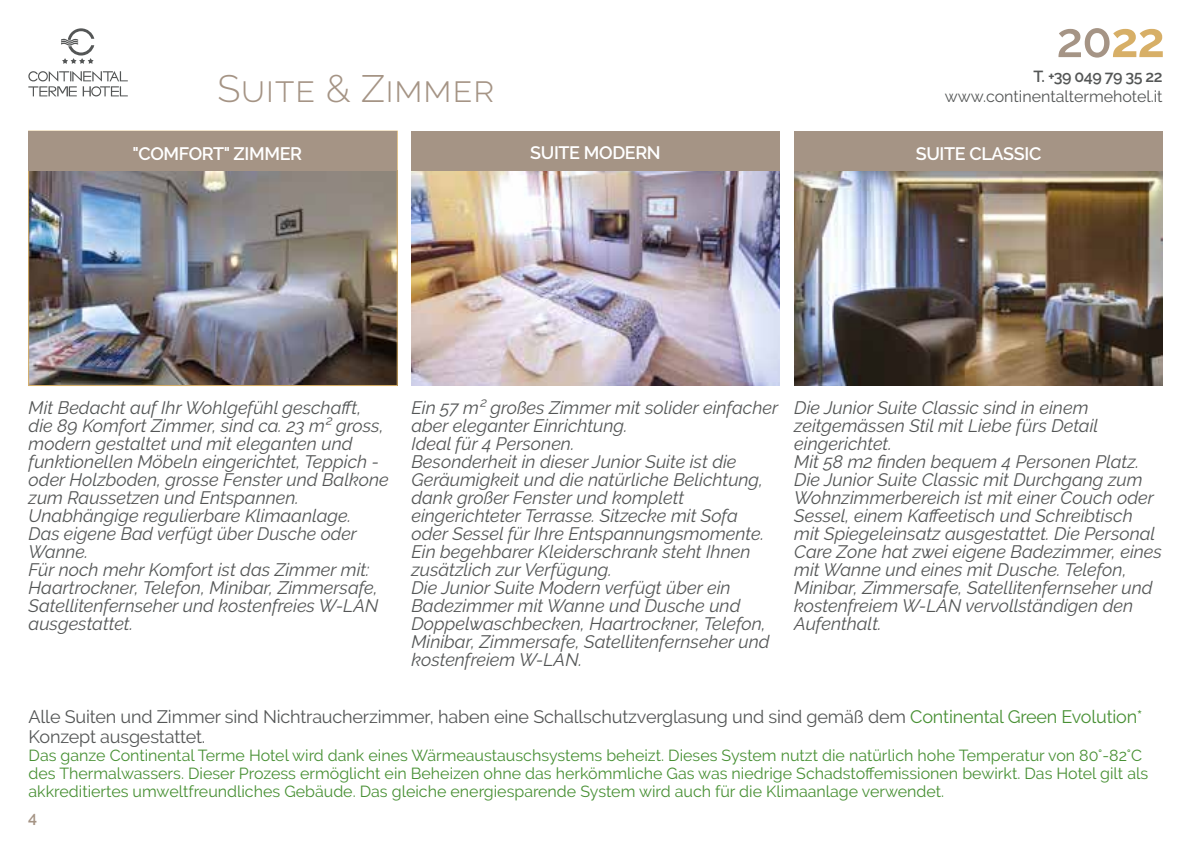
<style>
.page{position:relative;width:1191px;height:851px;background:#fff}
.page>*{position:absolute;margin:0;border:0;box-sizing:border-box;transform-origin:0 0}
.t1{font:300 38px "Raleway";letter-spacing:.01em;color:#a59485}
.t2{font:italic 18px/18px "Raleway";color:#545656}
.t3{font:18px/20px "Raleway";letter-spacing:-.01em;color:#545656}
.t4{font:600 18px "Raleway";letter-spacing:-.02em;color:#fff}
.t5{font:16px/18px "Raleway";color:#489034}
.t6{font:16px "Raleway";color:#545656}
.t7{font:600 16px "Raleway";letter-spacing:-.03em;color:#545656}
.t8{font:600 16px "Raleway";color:#a59485}
.s1{color:#489034}
</style>
<div class="page">
<svg style="left:28px;top:71px;width:100px;height:25px"></svg>
<svg style="left:61px;top:28px;width:33px;height:36px"></svg>
<svg style="left:1058px;top:28px;width:104px;height:30px"></svg>
<img style="left:794px;top:171px;width:368px;height:215px">
<img style="left:411px;top:131px;width:369px;height:255px">
<div style="left:411px;top:132px;width:369px;height:39px;background:#a59485"></div>
<img style="left:30px;top:171px;width:365px;height:213px">
<div style="left:28px;top:131px;width:369px;height:255px;border:1px solid #d7af67"></div>
<div style="left:29px;top:132px;width:368px;height:39px;background:#a59485"></div>
<div style="left:794px;top:131px;width:368px;height:40px;background:#a59485"></div>
<h1 class="t1" style="left:217px;top:66px;width:278px">Suite &amp; Zimmer</h1>
<p class="t7" style="left:1033px;top:67px;width:131px">T. +39 049 79 35 22</p>
<p class="t6" style="left:944px;top:87px;width:219px">www.continentaltermehotel.it</p>
<p class="t4" style="left:133px;top:143px;width:171px">"COMFORT" ZIMMER</p>
<p class="t4" style="left:530px;top:143px;width:132px">SUITE MODERN</p>
<p class="t4" style="left:915px;top:143px;width:127px">SUITE CLASSIC</p>
<p class="t2" style="left:29px;top:398px;width:362px">Mit Bedacht auf Ihr Wohlgefühl geschafft, die 89 Komfort Zimmer, sind ca. 23 m² gross, modern gestaltet und mit eleganten und funktionellen Möbeln eingerichtet, Teppich - oder Holzboden, grosse Fenster und Balkone zum Raussetzen und Entspannen.<br>Unabhängige regulierbare Klimaanlage.<br>Das eigene Bad verfügt über Dusche oder Wanne.<br>Für noch mehr Komfort ist das Zimmer mit:<br>Haartrockner, Telefon, Minibar, Zimmersafe, Satellitenfernseher und kostenfreies W-LAN ausgestattet.</p>
<p class="t2" style="left:411px;top:398px;width:368px">Ein 57 m² großes Zimmer mit solider einfacher aber eleganter Einrichtung.<br>Ideal für 4 Personen.<br>Besonderheit in dieser Junior Suite ist die Geräumigkeit und die natürliche Belichtung, dank großer Fenster und komplett eingerichteter Terrasse. Sitzecke mit Sofa oder Sessel für Ihre Entspannungsmomente.<br>Ein begehbarer Kleiderschrank steht Ihnen zusätzlich zur Verfügung.<br>Die Junior Suite Modern verfügt über ein Badezimmer mit Wanne und Dusche und Doppelwaschbecken, Haartrockner, Telefon, Minibar, Zimmersafe, Satellitenfernseher und kostenfreiem W-LAN.</p>
<p class="t2" style="left:794px;top:398px;width:369px">Die Junior Suite Classic sind in einem zeitgemässen Stil mit Liebe fürs Detail eingerichtet.<br>Mit 58 m2 finden bequem 4 Personen Platz.<br>Die Junior Suite Classic mit Durchgang zum Wohnzimmerbereich ist mit einer Couch oder Sessel, einem Kaffeetisch und Schreibtisch mit Spiegeleinsatz ausgestattet. Die Personal Care Zone hat zwei eigene Badezimmer, eines mit Wanne und eines mit Dusche. Telefon, Minibar, Zimmersafe, Satellitenfernseher und kostenfreiem W-LAN vervollständigen den Aufenthalt.</p>
<p class="t3" style="left:29px;top:706px;width:1115px">Alle Suiten und Zimmer sind Nichtraucherzimmer, haben eine Schallschutzverglasung und sind gemäß dem <span class="s1">Continental Green Evolution*<br></span>Konzept ausgestattet.</p>
<p class="t5" style="left:29px;top:746px;width:1121px">Das ganze Continental Terme Hotel wird dank eines Wärmeaustauschsystems beheizt. Dieses System nutzt die natürlich hohe Temperatur von 80°-82°C des Thermalwassers. Dieser Prozess ermöglicht ein Beheizen ohne das herkömmliche Gas was niedrige Schadstoffemissionen bewirkt. Das Hotel gilt als akkreditiertes umweltfreundliches Gebäude. Das gleiche energiesparende System wird auch für die Klimaanlage verwendet.</p>
<p class="t8" style="left:28px;top:807px;width:11px">4</p>
</div>
